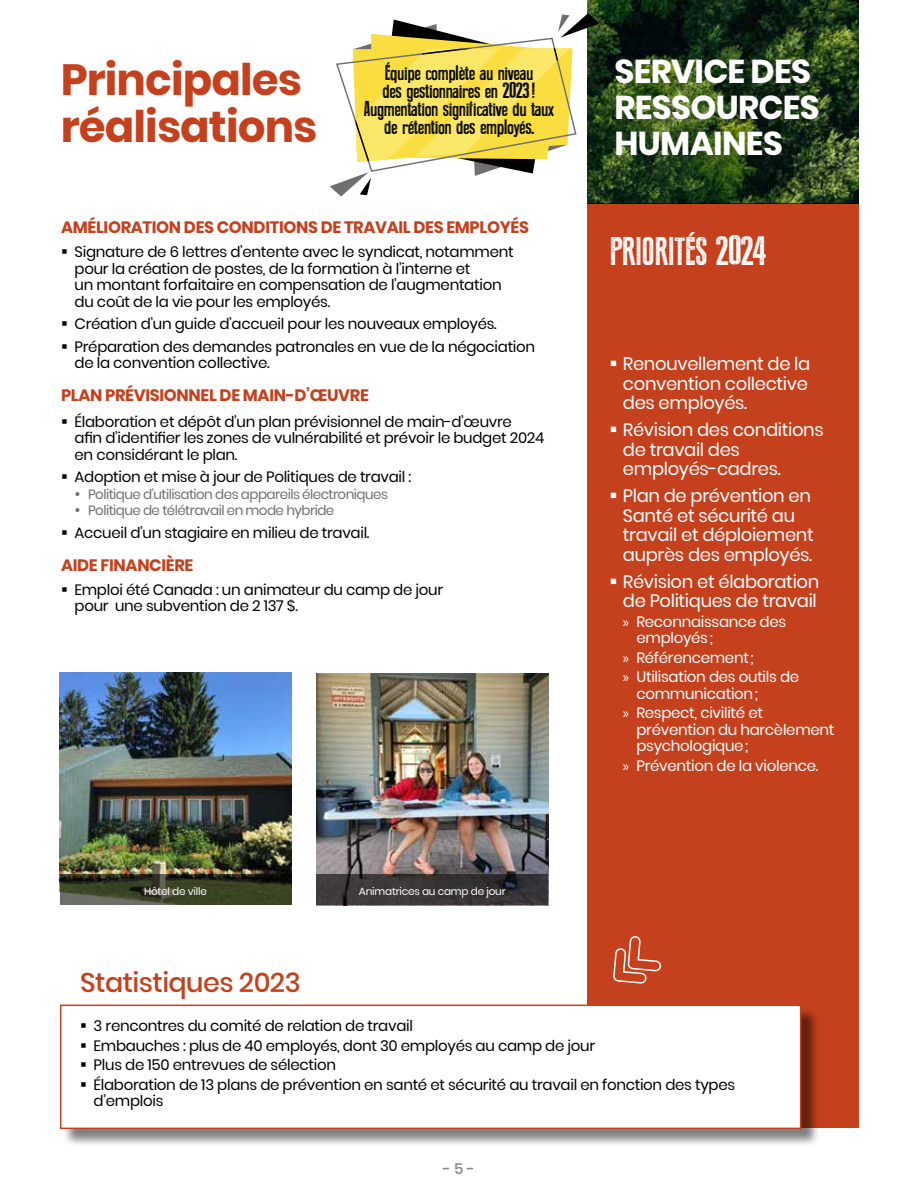
<style>
.page{position:relative;width:918px;height:1188px;background:#fff}
.page>*{position:absolute;margin:0;border:0;box-sizing:border-box;transform-origin:0 0}
.t1{font:700 43.5px/47.5px "Poppins";letter-spacing:-.02em;color:#c5411e}
.t2{font:39px "Press Style CY";letter-spacing:-.02em;color:#fff}
.t3{font:700 33px/36px "Poppins";letter-spacing:-.02em;color:#fff}
.t4{font:500 27px "Poppins";letter-spacing:-.02em;color:#c5411e}
.t5{font:21px/18px "Press Style CY";letter-spacing:-.02em;color:#000;text-align:center}
.t6{font:18px/19.5px "Poppins";letter-spacing:-.02em;color:#fff}
.t7{font:700 16.5px "Poppins";letter-spacing:-.02em;color:#c5411e}
.t8{font:15px/16.5px "Poppins";letter-spacing:-.02em;color:#000}
.t9{font:15px/16.5px "Poppins";letter-spacing:-.02em;color:#fff}
.t10{font:500 15px "Poppins";color:#878787}
.t11{font:13.5px "Poppins";letter-spacing:-.04em;color:#706f6f}
.t12{font:10.5px "Poppins";letter-spacing:-.02em;color:#fff}
.s1{font-family:"Myriad Pro"}
</style>
<div class="page">
<img style="left:588px;top:0;width:271px;height:203px">
<div style="left:588px;top:203px;width:271px;height:924px;background:#c5411e"></div>
<svg style="left:330px;top:13px;width:269px;height:184px"></svg>
<div style="left:62px;top:1007px;width:758px;height:141px;background:#000;opacity:.5"></div>
<div style="left:60px;top:1005px;width:741px;height:124px;background:#fff;border:2px solid #c5411e"></div>
<img style="left:60px;top:672px;width:232px;height:203px">
<img style="left:316px;top:673px;width:232px;height:202px">
<svg style="left:614px;top:936px;width:48px;height:48px"></svg>
<svg style="left:60px;top:875px;width:232px;height:30px;fill:#394323"></svg>
<svg style="left:316px;top:875px;width:232px;height:30px;fill:#3b3639"></svg>
<h1 class="t1" style="left:61px;top:56px;width:258px">Principales réalisations</h1>
<h3 class="t5" style="left:364px;top:65px;width:191px">Équipe complète au niveau<br>des gestionnaires en 2023!<br>Augmentation significative du taux de rétention des employés.</h3>
<p class="t7" style="left:61px;top:218px;width:470px">AMÉLIORATION DES CONDITIONS DE TRAVAIL DES EMPLOYÉS</p>
<p class="t8" style="left:75px;top:244px;width:441px;text-indent:-14px">▪ Signature de 6 lettres d’entente avec le syndicat, notamment pour la création de postes, de la formation à l’interne et<br>un montant forfaitaire en compensation de l’augmentation du coût de la vie pour les employés.</p>
<p class="t8" style="left:61px;top:316px;width:437px">▪ Création d’un guide d’accueil pour les nouveaux employés.</p>
<p class="t8" style="left:75px;top:338px;width:462px;text-indent:-14px">▪ Préparation des demandes patronales en vue de la négociation de la convention collective.</p>
<p class="t7" style="left:61px;top:386px;width:309px">PLAN PRÉVISIONNEL DE MAIN-D’ŒUVRE</p>
<p class="t8" style="left:75px;top:413px;width:471px;text-indent:-14px">▪ Élaboration et dépôt d’un plan prévisionnel de main-d’œuvre<br>afin d’identifier les zones de vulnérabilité et prévoir le budget 2024 en considérant le plan.</p>
<p class="t8" style="left:61px;top:469px;width:352px">▪ Adoption et mise à jour de Politiques de travail :</p>
<p class="t11" style="left:75px;top:486px;width:315px">• Politique d’utilisation des appareils électroniques</p>
<p class="t11" style="left:75px;top:503px;width:261px">• Politique de télétravail en mode hybride</p>
<p class="t8" style="left:61px;top:524px;width:310px">▪ Accueil d’un stagiaire en milieu de travail.</p>
<p class="t7" style="left:61px;top:555px;width:134px">AIDE FINANCIÈRE</p>
<p class="t8" style="left:75px;top:581px;width:370px;text-indent:-14px">▪ Emploi été Canada : un animateur du camp de jour pour une subvention de 2 137 $.</p>
<p class="t12" style="left:144px;top:886px;width:65px">Hôtel de ville</p>
<p class="t12" style="left:359px;top:886px;width:148px">Animatrices au camp de jour</p>
<h3 class="t3" style="left:615px;top:53px;width:207px">SERVICE DES<br>RESSOURCES<br>HUMAINES</h3>
<h2 class="t2" style="left:609px;top:231px;width:158px">PRIORITÉS 2024</h2>
<p class="t6" style="left:623px;top:354px;width:189px;text-indent:-14px">▪ Renouvellement de la convention collective des employés.</p>
<p class="t6" style="left:623px;top:420px;width:202px;text-indent:-14px">▪ Révision des conditions de travail des employés-cadres.</p>
<p class="t6" style="left:623px;top:486px;width:192px;text-indent:-14px">▪ Plan de prévention en<br>Santé et sécurité au travail et déploiement auprès des employés.</p>
<p class="t6" style="left:609px;top:572px;width:211px;text-align:right">▪ Révision et élaboration de Politiques de travail</p>
<p class="t9" style="left:636px;top:613px;width:151px;text-indent:-14px"><span class="s1">»</span> Reconnaissance des employés;</p>
<p class="t9" style="left:623px;top:648px;width:178px;line-height:19.5px"><span class="s1">»</span> Référencement;<br><span class="s1">»</span> Utilisation des outils de</p>
<p class="t9" style="left:623px;top:684px;width:142px;line-height:19.5px;text-align:center">communication;<br><span class="s1">»</span> Respect, civilité et</p>
<p class="t9" style="left:636px;top:721px;width:200px">prévention du harcèlement psychologique;</p>
<p class="t9" style="left:623px;top:757px;width:197px"><span class="s1">»</span> Prévention de la violence.</p>
<h3 class="t4" style="left:80px;top:967px;width:222px">Statistiques 2023</h3>
<p class="t8" style="left:80px;top:1018px;width:334px">▪ 3 rencontres du comité de relation de travail</p>
<p class="t8" style="left:80px;top:1037px;width:517px">▪ Embauches : plus de 40 employés, dont 30 employés au camp de jour</p>
<p class="t8" style="left:80px;top:1057px;width:257px">▪ Plus de 150 entrevues de sélection</p>
<p class="t8" style="left:94px;top:1076px;width:643px;text-indent:-14px">▪ Élaboration de 13 plans de prévention en santé et sécurité au travail en fonction des types d’emplois</p>
<p class="t10" style="left:443px;top:1160px;width:33px">- 5 -</p>
</div>
